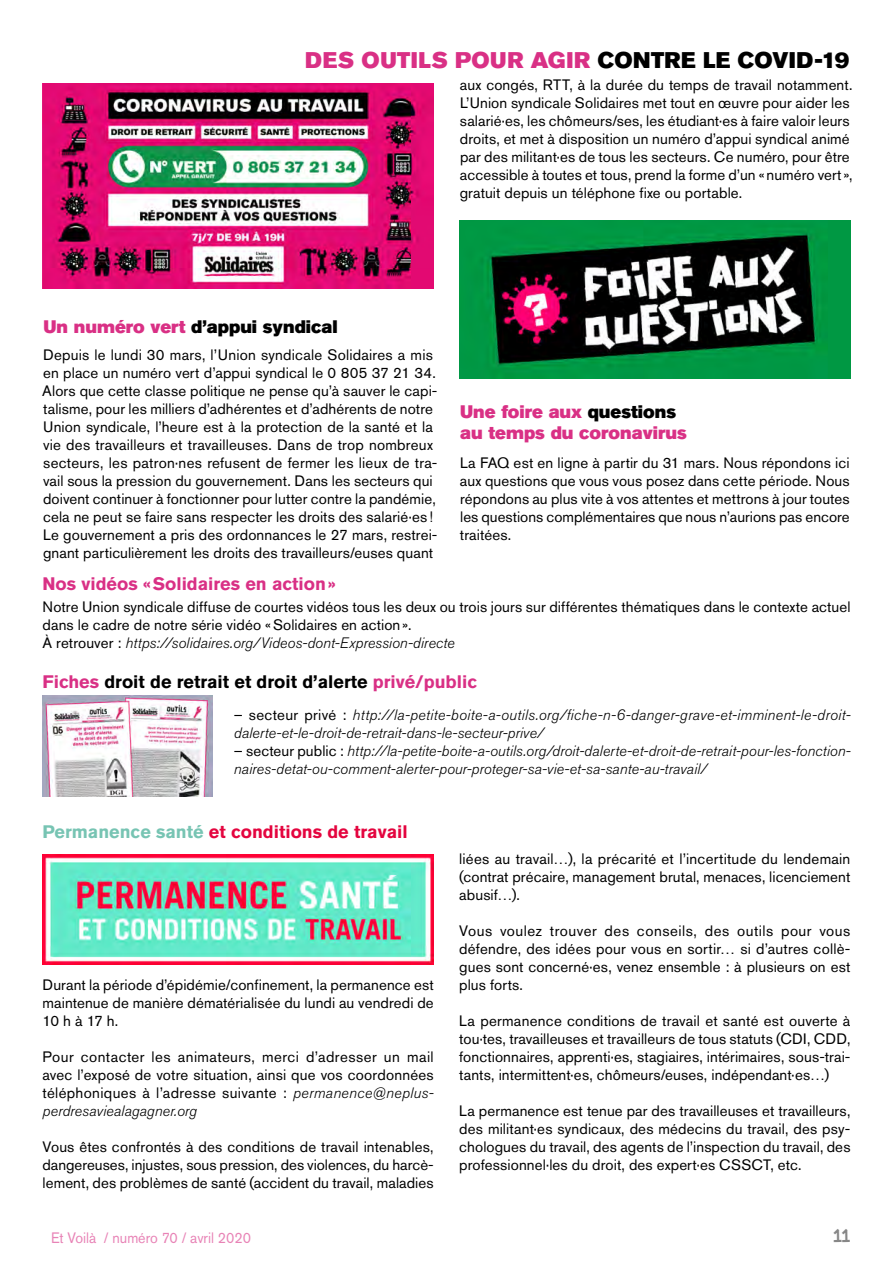
<style>
.page{position:relative;width:893px;height:1263px;background:#fff}
.page>*{position:absolute;margin:0;border:0;box-sizing:border-box;transform-origin:0 0}
.t1{font:22.5px "Akzidenz Grotesk Std Super";letter-spacing:.02em;color:#d93085}
.t2{font:700 18px "Akzidenz Grotesk Std";color:#000}
.t3{font:18px/21.6px "Akzidenz Grotesk Std Super";color:#d93085}
.t4{font:700 18px "Akzidenz Grotesk Std";color:#e4053f}
.t5{font:700 18px "Akzidenz Grotesk Std";color:#d93085}
.t6{font:18px "Akzidenz Grotesk Std Super";color:#000}
.t7{font:15px/18px "Akzidenz Grotesk Std";letter-spacing:.01em;color:#000;text-align:justify}
.t8{font:italic 300 15px/18px "Akzidenz Grotesk Std";letter-spacing:.005em;color:#000}
.t9{font:15px "Akzidenz Grotesk Std";color:#e883b6;scale:.95 1}
.t10{font:15px "Scotchlidaires";color:#878787}
.s1{color:#000}
.s2{color:#d93085}
.s3{font-weight:300;font-style:italic}
.s4{font-weight:400;font-style:normal}
.s5{color:#77c4b3}
</style>
<div class="page">
<img style="left:43px;top:83px;width:391px;height:205px">
<img style="left:459px;top:221px;width:391px;height:157px">
<img style="left:43px;top:695px;width:170px;height:101px">
<img style="left:43px;top:854px;width:391px;height:111px">
<h1 class="t1" style="left:305px;top:47px;width:546px">DES OUTILS POUR AGIR <span class="s1">CONTRE LE COVID-19</span></h1>
<p class="t7" style="left:460px;top:76px;width:394px;text-align:left">aux congés, RTT, à la durée du temps de travail notamment.<br>L’Union syndicale Solidaires met tout en œuvre pour aider les salarié·es, les chômeurs/ses, les étudiant·es à faire valoir leurs droits, et met à disposition un numéro d’appui syndical animé par des militant·es de tous les secteurs. Ce numéro, pour être accessible à toutes et tous, prend la forme d’un «numéro vert», gratuit depuis un téléphone fixe ou portable.</p>
<p class="t6" style="left:43px;top:316px;width:296px"><span class="s2">Un numéro vert</span> d’appui syndical</p>
<p class="t7" style="left:42px;top:346px;width:397px;text-align:left">Depuis le lundi 30 mars, l’Union syndicale Solidaires a mis en place un numéro vert d’appui syndical le 0 805 37 21 34.<br>Alors que cette classe politique ne pense qu’à sauver le capi&shy;talisme, pour les milliers d’adhérentes et d’adhérents de notre Union syndicale, l’heure est à la protection de la santé et la vie des travailleurs et travailleuses. Dans de trop nombreux secteurs, les patron·nes refusent de fermer les lieux de tra&shy;vail sous la pression du gouvernement. Dans les secteurs qui doivent continuer à fonctionner pour lutter contre la pandémie, cela ne peut se faire sans respecter les droits des salarié·es !<br>Le gouvernement a pris des ordonnances le 27 mars, restrei&shy;gnant particulièrement les droits des travailleurs/euses quant</p>
<p class="t3" style="left:460px;top:401px;width:228px">Une foire aux <span class="s1">questions </span>au temps du coronavirus</p>
<p class="t7" style="left:460px;top:454px;width:391px">La FAQ est en ligne à partir du 31 mars. Nous répondons ici aux questions que vous vous posez dans cette période. Nous répondons au plus vite à vos attentes et mettrons à jour toutes les questions complémentaires que nous n’aurions pas encore traitées.</p>
<p class="t5" style="left:43px;top:573px;width:295px">Nos vidéos «Solidaires en action»</p>
<p class="t7" style="left:43px;top:598px;width:809px;text-align:left">Notre Union syndicale diffuse de courtes vidéos tous les deux ou trois jours sur différentes thématiques dans le contexte actuel dans le cadre de notre série vidéo «Solidaires en action».<br>À retrouver : <span class="s3">https://solidaires.org/Videos-dont-Expression-directe</span></p>
<p class="t2" style="left:43px;top:671px;width:436px"><span class="s2">Fiches</span> droit de retrait et droit d’alerte <span class="s2">privé/public</span></p>
<p class="t8" style="left:234px;top:706px;width:618px"><span class="s4">– secteur privé :</span> http://la-petite-boite-a-outils.org/fiche-n-6-danger-grave-et-imminent-le-droit&shy;dalerte-et-le-droit-de-retrait-dans-le-secteur-prive/</p>
<p class="t8" style="left:234px;top:742px;width:618px"><span class="s4">– secteur public :</span> http://la-petite-boite-a-outils.org/droit-dalerte-et-droit-de-retrait-pour-les-fonction&shy;naires-detat-ou-comment-alerter-pour-proteger-sa-vie-et-sa-sante-au-travail/</p>
<p class="t4" style="left:43px;top:821px;width:367px"><span class="s5">Permanence santé</span> et conditions de travail</p>
<p class="t7" style="left:43px;top:976px;width:393px">Durant la période d’épidémie/confinement, la permanence est maintenue de manière dématérialisée du lundi au vendredi de 10 h à 17 h.</p>
<p class="t7" style="left:43px;top:1048px;width:393px">Pour contacter les animateurs, merci d’adresser un mail avec l’exposé de votre situation, ainsi que vos coordonnées téléphoniques à l’adresse suivante : <span class="s3">permanence@neplus&shy;perdresaviealagagner.org</span></p>
<p class="t7" style="left:43px;top:1138px;width:393px">Vous êtes confrontés à des conditions de travail intenables, dangereuses, injustes, sous pression, des violences, du harcè&shy;lement, des problèmes de santé (accident du travail, maladies</p>
<p class="t7" style="left:459px;top:850px;width:393px">liées au travail…), la précarité et l’incertitude du lendemain (contrat précaire, management brutal, menaces, licenciement abusif…).</p>
<p class="t7" style="left:459px;top:922px;width:393px">Vous voulez trouver des conseils, des outils pour vous défendre, des idées pour vous en sortir… si d’autres collè&shy;gues sont concerné·es, venez ensemble : à plusieurs on est plus forts.</p>
<p class="t7" style="left:459px;top:1012px;width:393px">La permanence conditions de travail et santé est ouverte à tou·tes, travailleuses et travailleurs de tous statuts (CDI, CDD, fonctionnaires, apprenti·es, stagiaires, intérimaires, sous-trai&shy;tants, intermittent·es, chômeurs/euses, indépendant·es…)</p>
<p class="t7" style="left:459px;top:1102px;width:393px">La permanence est tenue par des travailleuses et travailleurs, des militant·es syndicaux, des médecins du travail, des psy&shy;chologues du travail, des agents de l’inspection du travail, des professionnel·les du droit, des expert·es CSSCT, etc.</p>
<p class="t9" style="left:51px;top:1228px;width:212px">Et Voilà / numéro 70 / avril 2020</p>
<p class="t10" style="left:833px;top:1226px;width:18px">11</p>
</div>
